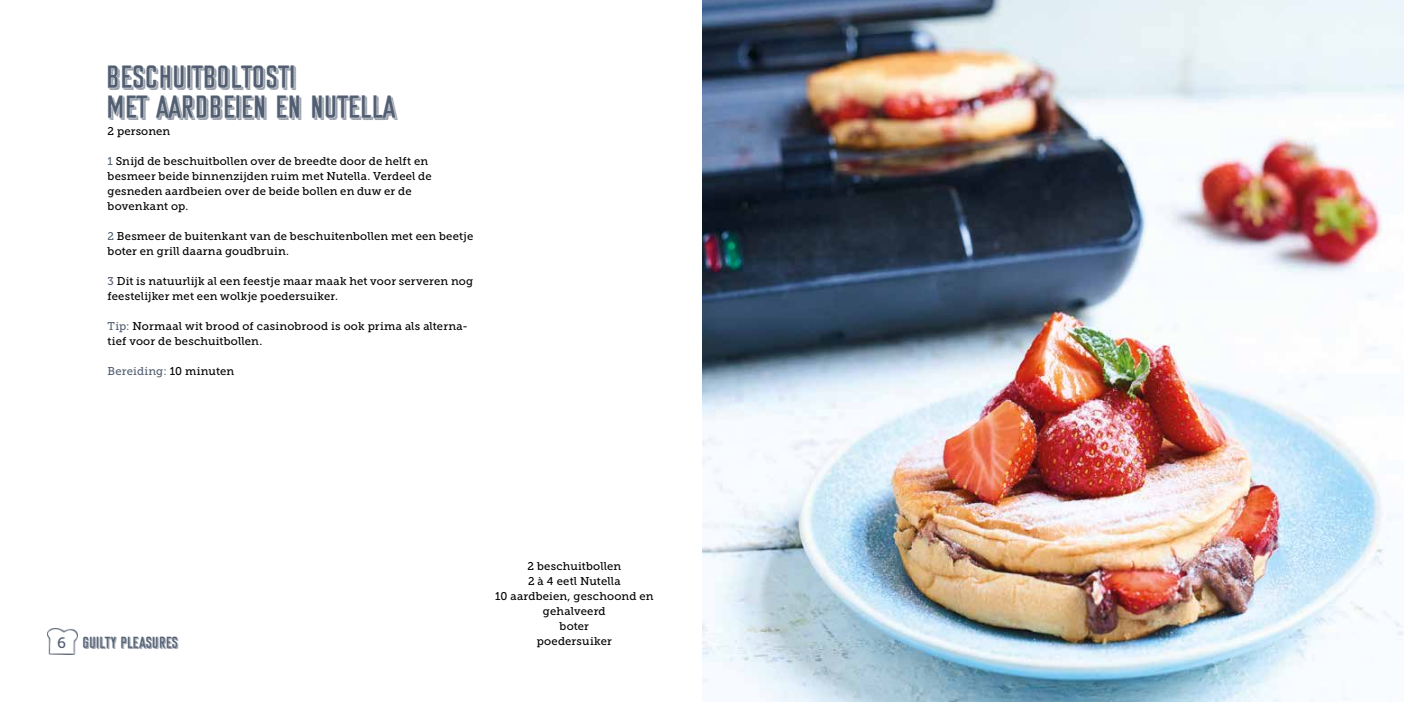
<style>
.page{position:relative;width:1404px;height:702px;background:#fff}
.page>*{position:absolute;margin:0;border:0;box-sizing:border-box;transform-origin:0 0}
.t1{font:35px/30px "Sunset Boulevard";color:#525e71}
.t2{font:17.5px "Sunset Boulevard";color:#525e71}
.t3{font:15px "Museo Slab 500";color:#525e71}
.t4{font:11.25px/15px "Museo Slab 500";letter-spacing:.015em;color:#000}
.t5{font:11.25px "Museo Slab 500";letter-spacing:.015em;color:#525e71}
.s1{color:#525e71}
.s2{color:#000}
</style>
<div class="page">
<img style="left:47px;top:628px;width:30px;height:26px">
<img style="left:702px;top:0;width:701px;height:702px">
<h1 class="t1" style="left:107px;top:64px;width:290px">BESCHUITBOLTOSTI<br>MET AARDBEIEN EN NUTELLA</h1>
<p class="t4" style="left:107px;top:124px;width:64px">2 personen</p>
<p class="t4" style="left:107px;top:154px;width:326px"><span class="s1">1</span> Snijd de beschuitbollen over de breedte door de helft en besmeer beide binnenzijden ruim met Nutella. Verdeel de gesneden aardbeien over de beide bollen en duw er de bovenkant op.</p>
<p class="t4" style="left:107px;top:229px;width:367px"><span class="s1">2</span> Besmeer de buitenkant van de beschuitenbollen met een beetje boter en grill daarna goudbruin.</p>
<p class="t4" style="left:107px;top:274px;width:367px"><span class="s1">3</span> Dit is natuurlijk al een feestje maar maak het voor serveren nog feestelijker met een wolkje poedersuiker.</p>
<p class="t4" style="left:107px;top:319px;width:362px"><span class="s1">Tip:</span> Normaal wit brood of casinobrood is ook prima als alterna&shy;tief voor de beschuitbollen.</p>
<p class="t5" style="left:107px;top:365px;width:128px">Bereiding: <span class="s2">10 minuten</span></p>
<h3 class="t3" style="left:57px;top:634px;width:10px">6</h3>
<h2 class="t2" style="left:83px;top:635px;width:97px">GUILTY PLEASURES</h2>
<p class="t4" style="left:495px;top:559px;width:160px;text-align:center">2 beschuitbollen<br>2 à 4 eetl Nutella<br>10 aardbeien, geschoond en gehalveerd<br>boter<br>poedersuiker</p>
</div>
